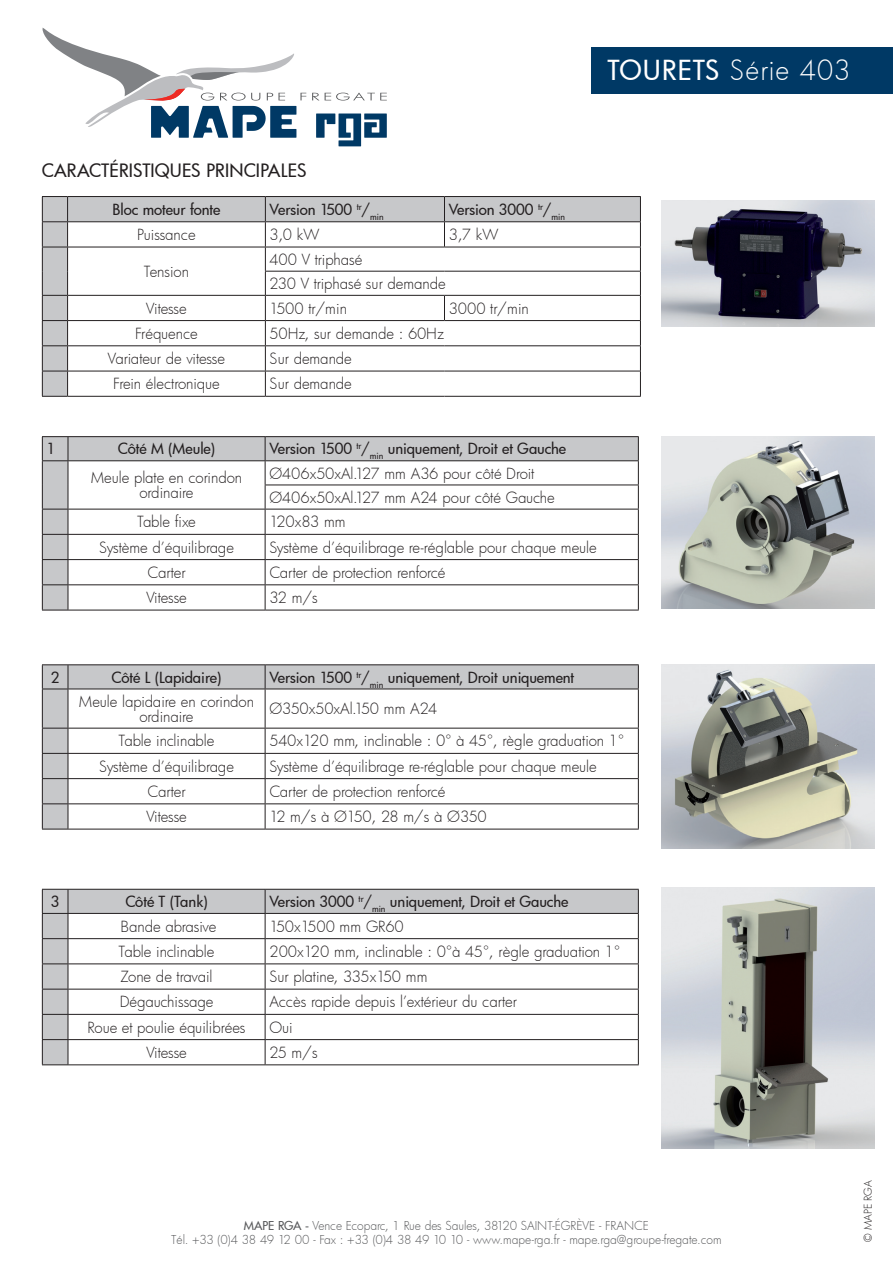
<style>
.page{position:relative;width:893px;height:1263px;background:#fff}
.page>*{position:absolute;margin:0;border:0;box-sizing:border-box;transform-origin:0 0}
.t1{font:27px "Futura Lt";letter-spacing:.025em;color:#fff}
.t2{font:18px "Futura Md";letter-spacing:.01em;color:#231f20}
.t3{font:15px/24.2px "Futura Lt";letter-spacing:-.005em;color:#231f20}
.t4{font:15px "Futura Md";letter-spacing:-.005em;color:#231f20}
.t5{font:15px "Futura Lt";letter-spacing:-.04em;color:#231f20}
.t6{font:12px/14.4px "Futura Lt";letter-spacing:-.01em;color:#57585a;text-align:center}
.t7{font:10.5px "Futura Lt";letter-spacing:-.015em;color:#231f20}
.s1{font-family:"Futura Md"}
</style>
<div class="page">
<div style="left:591px;top:47px;width:302px;height:47px;background:#003965"></div>
<svg style="left:42px;top:196px;width:599px;height:201px"></svg>
<svg style="left:69px;top:437px;width:569px;height:173px"></svg>
<hr style="left:68px;top:436px;width:197px;height:1px;background:#231f20">
<hr style="left:265px;top:436px;width:374px;height:1px;background:#231f20">
<hr style="left:68px;top:460px;width:197px;height:1px;background:#231f20">
<hr style="left:265px;top:460px;width:374px;height:1px;background:#231f20">
<hr style="left:265px;top:485px;width:374px;height:1px;background:#231f20">
<hr style="left:68px;top:509px;width:197px;height:1px;background:#231f20">
<hr style="left:265px;top:509px;width:374px;height:1px;background:#231f20">
<hr style="left:68px;top:534px;width:197px;height:1px;background:#231f20">
<hr style="left:265px;top:534px;width:374px;height:1px;background:#231f20">
<hr style="left:68px;top:559px;width:197px;height:1px;background:#231f20">
<hr style="left:265px;top:559px;width:374px;height:1px;background:#231f20">
<hr style="left:68px;top:584px;width:197px;height:1px;background:#231f20">
<hr style="left:265px;top:584px;width:374px;height:1px;background:#231f20">
<hr style="left:68px;top:610px;width:197px;height:1px;background:#231f20">
<hr style="left:265px;top:610px;width:374px;height:1px;background:#231f20">
<svg style="left:42px;top:436px;width:27px;height:175px;background:#b6b7b9"></svg>
<svg style="left:265px;top:437px;width:1px;height:173px"></svg>
<svg style="left:638px;top:437px;width:1px;height:173px"></svg>
<svg style="left:43px;top:665px;width:595px;height:164px"></svg>
<hr style="left:68px;top:664px;width:197px;height:1px;background:#231f20">
<hr style="left:265px;top:664px;width:374px;height:1px;background:#231f20">
<hr style="left:42px;top:689px;width:1px;height:39px;background:#231f20">
<svg style="left:42px;top:664px;width:27px;height:26px"></svg>
<svg style="left:265px;top:665px;width:1px;height:24px"></svg>
<svg style="left:638px;top:665px;width:1px;height:24px"></svg>
<hr style="left:68px;top:689px;width:197px;height:1px;background:#231f20">
<hr style="left:68px;top:689px;width:1px;height:39px;background:#231f20">
<hr style="left:265px;top:689px;width:374px;height:1px;background:#231f20">
<hr style="left:265px;top:689px;width:1px;height:39px;background:#231f20">
<hr style="left:638px;top:689px;width:1px;height:39px;background:#231f20">
<hr style="left:68px;top:728px;width:197px;height:1px;background:#231f20">
<hr style="left:265px;top:728px;width:374px;height:1px;background:#231f20">
<hr style="left:68px;top:753px;width:197px;height:1px;background:#231f20">
<hr style="left:265px;top:753px;width:374px;height:1px;background:#231f20">
<hr style="left:68px;top:778px;width:197px;height:1px;background:#231f20">
<hr style="left:265px;top:778px;width:374px;height:1px;background:#231f20">
<hr style="left:68px;top:803px;width:197px;height:1px;background:#231f20">
<svg style="left:42px;top:728px;width:27px;height:102px;background:#b6b6b8"></svg>
<hr style="left:68px;top:829px;width:197px;height:1px;background:#231f20">
<hr style="left:265px;top:803px;width:374px;height:1px;background:#231f20">
<svg style="left:265px;top:728px;width:1px;height:101px"></svg>
<svg style="left:638px;top:728px;width:1px;height:101px"></svg>
<hr style="left:265px;top:829px;width:374px;height:1px;background:#231f20">
<svg style="left:69px;top:890px;width:569px;height:174px"></svg>
<hr style="left:68px;top:889px;width:197px;height:1px;background:#231f20">
<hr style="left:265px;top:889px;width:374px;height:1px;background:#231f20">
<hr style="left:68px;top:913px;width:197px;height:1px;background:#231f20">
<hr style="left:265px;top:913px;width:374px;height:1px;background:#231f20">
<hr style="left:68px;top:938px;width:197px;height:1px;background:#231f20">
<hr style="left:265px;top:938px;width:374px;height:1px;background:#231f20">
<hr style="left:68px;top:963px;width:197px;height:1px;background:#231f20">
<hr style="left:265px;top:963px;width:374px;height:1px;background:#231f20">
<hr style="left:68px;top:989px;width:197px;height:1px;background:#231f20">
<hr style="left:265px;top:989px;width:374px;height:1px;background:#231f20">
<hr style="left:68px;top:1014px;width:197px;height:1px;background:#231f20">
<hr style="left:265px;top:1014px;width:374px;height:1px;background:#231f20">
<hr style="left:68px;top:1039px;width:197px;height:1px;background:#231f20">
<hr style="left:265px;top:1039px;width:374px;height:1px;background:#231f20">
<hr style="left:68px;top:1064px;width:197px;height:1px;background:#231f20">
<hr style="left:265px;top:1064px;width:374px;height:1px;background:#231f20">
<svg style="left:42px;top:889px;width:27px;height:176px;background:#b6b6b8"></svg>
<svg style="left:265px;top:890px;width:1px;height:174px"></svg>
<svg style="left:638px;top:890px;width:1px;height:174px"></svg>
<img style="left:662px;top:665px;width:212px;height:184px">
<img style="left:662px;top:436px;width:212px;height:173px">
<img style="left:662px;top:888px;width:212px;height:260px">
<img style="left:662px;top:201px;width:212px;height:125px">
<svg style="left:316px;top:114px;width:71px;height:32px"></svg>
<svg style="left:42px;top:28px;width:264px;height:110px"></svg>
<svg style="left:312px;top:93px;width:7px;height:7px"></svg>
<svg style="left:325px;top:92px;width:62px;height:9px"></svg>
<h1 class="t1" style="left:607px;top:52px;width:244px"><span class="s1">TOURETS</span> Série 403</h1>
<p class="t2" style="left:42px;top:158px;width:266px">CARACTÉRISTIQUES PRINCIPALES</p>
<p class="t4" style="left:113px;top:199px;width:109px">Bloc moteur fonte</p>
<p class="t4" style="left:270px;top:199px;width:115px">Version 1500 <sup>tr</sup>/<sub>min</sub></p>
<p class="t4" style="left:449px;top:199px;width:118px">Version 3000 <sup>tr</sup>/<sub>min</sub></p>
<p class="t3" style="left:137px;top:222px;width:60px">Puissance</p>
<p class="t3" style="left:270px;top:222px;width:52px">3,0 kW</p>
<p class="t3" style="left:449px;top:222px;width:51px">3,7 kW</p>
<p class="t3" style="left:144px;top:259px;width:47px">Tension</p>
<p class="t3" style="left:270px;top:247px;width:178px">400 V triphasé<br>230 V triphasé sur demande</p>
<p class="t3" style="left:146px;top:296px;width:42px">Vitesse</p>
<p class="t3" style="left:270px;top:296px;width:79px">1500 tr/min</p>
<p class="t3" style="left:449px;top:296px;width:82px">3000 tr/min</p>
<p class="t3" style="left:135px;top:321px;width:64px">Fréquence</p>
<p class="t3" style="left:270px;top:321px;width:176px">50Hz, sur demande : 60Hz</p>
<p class="t3" style="left:108px;top:346px;width:119px">Variateur de vitesse</p>
<p class="t3" style="left:270px;top:346px;width:84px">Sur demande</p>
<p class="t3" style="left:113px;top:371px;width:108px">Frein électronique</p>
<p class="t3" style="left:270px;top:371px;width:84px">Sur demande</p>
<p class="t4" style="left:47px;top:439px;width:10px">1</p>
<p class="t4" style="left:118px;top:439px;width:99px">Côté M (Meule)</p>
<p class="t4" style="left:269px;top:439px;width:298px">Version 1500 <sup>tr</sup>/<sub>min</sub> uniquement, Droit et Gauche</p>
<p class="t3" style="left:91px;top:470px;width:153px;line-height:15px;text-align:center">Meule plate en corindon ordinaire</p>
<p class="t3" style="left:269px;top:461px;width:287px">Ø406x50xAl.127 mm A36 pour côté Droit<br>Ø406x50xAl.127 mm A24 pour côté Gauche</p>
<p class="t3" style="left:137px;top:510px;width:60px">Table fixe</p>
<p class="t3" style="left:269px;top:510px;width:78px">120x83 mm</p>
<p class="t3" style="left:99px;top:535px;width:136px">Système d’équilibrage</p>
<p class="t3" style="left:269px;top:535px;width:329px">Système d’équilibrage re-réglable pour chaque meule</p>
<p class="t3" style="left:148px;top:560px;width:40px">Carter</p>
<p class="t3" style="left:269px;top:560px;width:178px">Carter de protection renforcé</p>
<p class="t3" style="left:146px;top:585px;width:42px">Vitesse</p>
<p class="t3" style="left:269px;top:585px;width:50px">32 m/s</p>
<p class="t4" style="left:51px;top:667px;width:10px">2</p>
<p class="t4" style="left:112px;top:667px;width:112px">Côté L (Lapidaire)</p>
<p class="t4" style="left:269px;top:667px;width:306px">Version 1500 <sup>tr</sup>/<sub>min</sub> uniquement, Droit uniquement</p>
<p class="t3" style="left:79px;top:693px;width:177px;line-height:15px;text-align:center">Meule lapidaire en corindon ordinaire</p>
<p class="t3" style="left:269px;top:696px;width:169px">Ø350x50xAl.150 mm A24</p>
<p class="t3" style="left:119px;top:729px;width:97px">Table inclinable</p>
<p class="t3" style="left:269px;top:729px;width:356px">540x120 mm, inclinable : 0° à 45°, règle graduation 1°</p>
<p class="t3" style="left:99px;top:754px;width:136px">Système d’équilibrage</p>
<p class="t3" style="left:269px;top:754px;width:329px">Système d’équilibrage re-réglable pour chaque meule</p>
<p class="t3" style="left:148px;top:779px;width:40px">Carter</p>
<p class="t3" style="left:269px;top:779px;width:178px">Carter de protection renforcé</p>
<p class="t3" style="left:146px;top:804px;width:42px">Vitesse</p>
<p class="t5" style="left:269px;top:806px;width:219px">12 m/s à Ø150, 28 m/s à Ø350</p>
<p class="t4" style="left:51px;top:891px;width:10px">3</p>
<p class="t4" style="left:125px;top:891px;width:84px">Côté T (Tank)</p>
<p class="t4" style="left:269px;top:891px;width:301px">Version 3000 <sup>tr</sup>/<sub>min</sub> uniquement, Droit et Gauche</p>
<p class="t3" style="left:121px;top:914px;width:97px">Bande abrasive</p>
<p class="t3" style="left:269px;top:914px;width:136px">150x1500 mm GR60</p>
<p class="t3" style="left:119px;top:939px;width:97px">Table inclinable</p>
<p class="t3" style="left:269px;top:939px;width:352px">200x120 mm, inclinable : 0°à 45°, règle graduation 1°</p>
<p class="t3" style="left:120px;top:964px;width:94px">Zone de travail</p>
<p class="t3" style="left:269px;top:964px;width:160px">Sur platine, 335x150 mm</p>
<p class="t3" style="left:120px;top:989px;width:95px">Dégauchissage</p>
<p class="t3" style="left:269px;top:989px;width:249px">Accès rapide depuis l’extérieur du carter</p>
<p class="t3" style="left:88px;top:1015px;width:159px">Roue et poulie équilibrées</p>
<p class="t3" style="left:269px;top:1015px;width:25px">Oui</p>
<p class="t3" style="left:146px;top:1040px;width:42px">Vitesse</p>
<p class="t3" style="left:269px;top:1040px;width:50px">25 m/s</p>
<p class="t6" style="left:171px;top:1218px;width:552px"><span class="s1">MAPE RGA -</span> Vence Ecoparc, 1 Rue des Saules, 38120 SAINT-ÉGRÈVE - FRANCE<br>Tél. +33 (0)4 38 49 12 00 - Fax : +33 (0)4 38 49 10 10 - www.mape-rga.fr - mape.rga@groupe-fregate.com</p>
<p class="t7" style="left:861px;top:1242px;width:62px;rotate:-90deg">© MAPE RGA</p>
</div>
